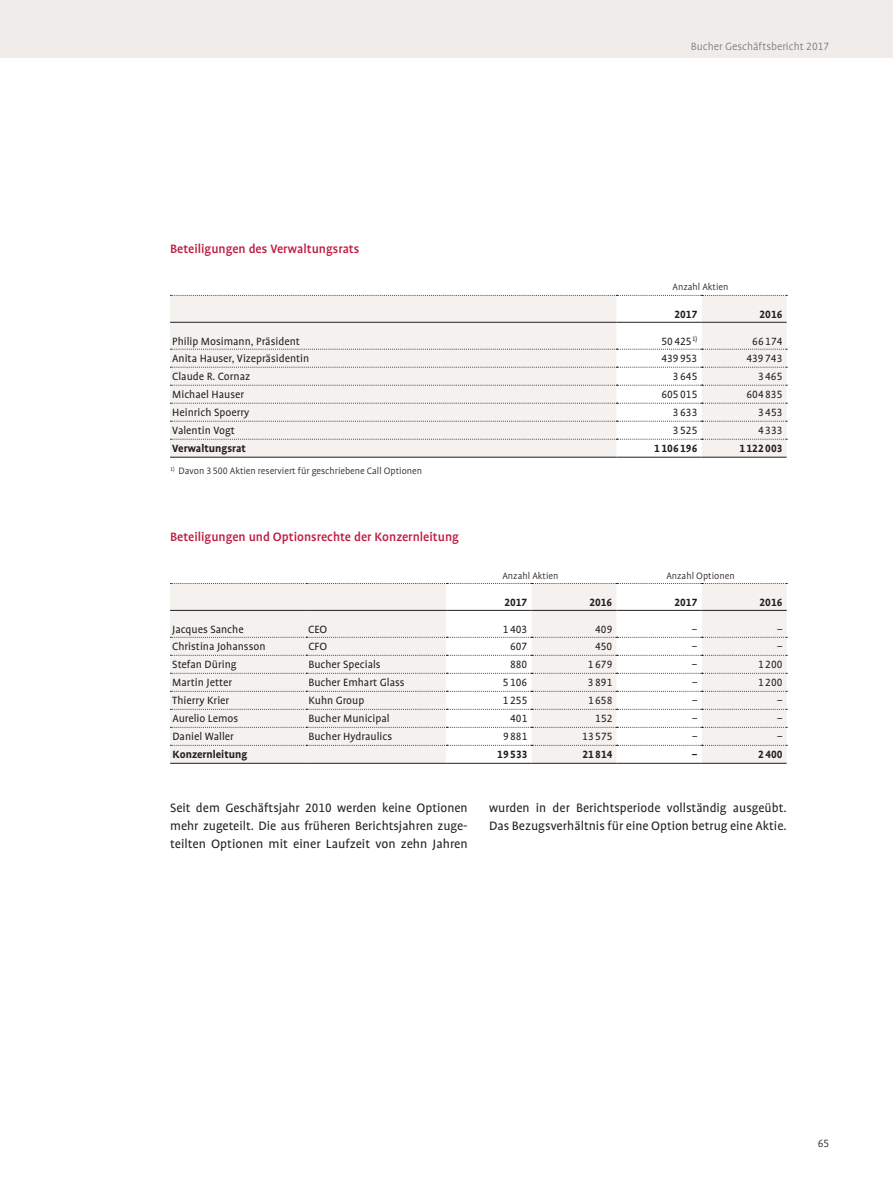
<style>
.page{position:relative;width:893px;height:1191px;background:#fff}
.page>*{position:absolute;margin:0;border:0;box-sizing:border-box;transform-origin:0 0}
.t1{font:13.8px/18px "Bucher Profile";color:#231f20;text-align:justify}
.t2{font:500 13.8px "Bucher Profile";color:#be1b40}
.t3{font:12px "Bucher Profile";color:#231f20}
.t4{font:700 12px "Bucher Profile";color:#231f20}
.t5{font:300 12px "Bucher Profile";color:#76787b}
.t6{font:300 12px "Bucher Profile";color:#231f20}
.t7{font:300 10.5px "Bucher Profile";letter-spacing:-.005em;color:#231f20}
</style>
<div class="page">
<div style="left:0;top:0;width:893px;height:57px;background:#f0ece9"></div>
<svg style="left:170px;top:295px;width:617px;height:162px;background:#f1eeec"></svg>
<hr style="left:170px;top:322px;width:447px;height:1px;background:#231f20">
<hr style="left:617px;top:322px;width:85px;height:1px;background:#231f20">
<hr style="left:702px;top:322px;width:85px;height:1px;background:#231f20">
<hr style="left:170px;top:457px;width:447px;height:1px;background:#231f20">
<hr style="left:617px;top:457px;width:85px;height:1px;background:#231f20">
<hr style="left:702px;top:457px;width:85px;height:1px;background:#231f20">
<div style="left:170px;top:584px;width:617px;height:179px;background:#f4f1ee"></div>
<svg style="left:446px;top:584px;width:256px;height:179px"></svg>
<svg style="left:170px;top:583px;width:617px;height:1px"></svg>
<svg style="left:170px;top:637px;width:617px;height:1px"></svg>
<svg style="left:170px;top:655px;width:617px;height:1px"></svg>
<svg style="left:170px;top:673px;width:617px;height:1px"></svg>
<svg style="left:170px;top:691px;width:617px;height:1px"></svg>
<svg style="left:170px;top:709px;width:617px;height:1px"></svg>
<svg style="left:170px;top:727px;width:617px;height:1px"></svg>
<svg style="left:170px;top:745px;width:617px;height:1px"></svg>
<hr style="left:170px;top:610px;width:136px;height:1px;background:#231f20">
<hr style="left:306px;top:610px;width:140px;height:1px;background:#231f20">
<hr style="left:446px;top:610px;width:85px;height:1px;background:#231f20">
<hr style="left:531px;top:610px;width:86px;height:1px;background:#231f20">
<hr style="left:617px;top:610px;width:85px;height:1px;background:#231f20">
<hr style="left:702px;top:610px;width:85px;height:1px;background:#231f20">
<hr style="left:170px;top:763px;width:136px;height:1px;background:#231f20">
<hr style="left:306px;top:763px;width:140px;height:1px;background:#231f20">
<hr style="left:446px;top:763px;width:85px;height:1px;background:#231f20">
<hr style="left:531px;top:763px;width:86px;height:1px;background:#231f20">
<hr style="left:617px;top:763px;width:85px;height:1px;background:#231f20">
<hr style="left:702px;top:763px;width:85px;height:1px;background:#231f20">
<p class="t2" style="left:170px;top:242px;width:191px">Beteiligungen des Verwaltungsrats</p>
<p class="t5" style="left:691px;top:40px;width:140px">Bucher Geschäftsbericht 2017</p>
<p class="t7" style="left:673px;top:282px;width:57px">Anzahl Aktien</p>
<p class="t4" style="left:674px;top:308px;width:24px">2017</p>
<p class="t4" style="left:759px;top:308px;width:24px">2016</p>
<p class="t3" style="left:172px;top:335px;width:129px">Philip Mosimann, Präsident</p>
<p class="t3" style="left:661px;top:335px;width:37px">50 425<sup>1)</sup></p>
<p class="t3" style="left:752px;top:335px;width:32px">66 174</p>
<p class="t3" style="left:172px;top:352px;width:139px">Anita Hauser, Vizepräsidentin</p>
<p class="t3" style="left:661px;top:352px;width:37px">439 953</p>
<p class="t3" style="left:746px;top:352px;width:37px">439 743</p>
<p class="t3" style="left:172px;top:370px;width:79px">Claude R. Cornaz</p>
<p class="t3" style="left:673px;top:370px;width:26px">3 645</p>
<p class="t3" style="left:758px;top:370px;width:26px">3 465</p>
<p class="t3" style="left:172px;top:388px;width:73px">Michael Hauser</p>
<p class="t3" style="left:661px;top:388px;width:37px">605 015</p>
<p class="t3" style="left:746px;top:388px;width:37px">604 835</p>
<p class="t3" style="left:172px;top:406px;width:79px">Heinrich Spoerry</p>
<p class="t3" style="left:673px;top:406px;width:26px">3 633</p>
<p class="t3" style="left:758px;top:406px;width:26px">3 453</p>
<p class="t3" style="left:172px;top:424px;width:64px">Valentin Vogt</p>
<p class="t3" style="left:673px;top:424px;width:26px">3 525</p>
<p class="t3" style="left:758px;top:424px;width:26px">4 333</p>
<p class="t4" style="left:172px;top:442px;width:75px">Verwaltungsrat</p>
<p class="t4" style="left:654px;top:442px;width:45px">1 106 196</p>
<p class="t4" style="left:739px;top:442px;width:45px">1 122 003</p>
<p class="t7" style="left:170px;top:465px;width:253px"><sup>1)</sup> Davon 3500 Aktien reserviert für geschriebene Call Optionen</p>
<p class="t2" style="left:170px;top:530px;width:291px">Beteiligungen und Optionsrechte der Konzernleitung</p>
<p class="t7" style="left:502px;top:570px;width:57px">Anzahl Aktien</p>
<p class="t7" style="left:666px;top:570px;width:70px">Anzahl Optionen</p>
<p class="t4" style="left:504px;top:596px;width:24px">2017</p>
<p class="t4" style="left:589px;top:596px;width:24px">2016</p>
<p class="t4" style="left:674px;top:596px;width:24px">2017</p>
<p class="t4" style="left:759px;top:596px;width:24px">2016</p>
<p class="t3" style="left:172px;top:623px;width:73px">Jacques Sanche</p>
<p class="t3" style="left:308px;top:623px;width:21px">CEO</p>
<p class="t3" style="left:503px;top:623px;width:26px">1 403</p>
<p class="t3" style="left:595px;top:623px;width:19px">409</p>
<p class="t3" style="left:692px;top:623px;width:7px">–</p>
<p class="t3" style="left:777px;top:623px;width:7px">–</p>
<p class="t3" style="left:172px;top:640px;width:95px">Christina Johansson</p>
<p class="t3" style="left:308px;top:640px;width:20px">CFO</p>
<p class="t3" style="left:510px;top:640px;width:19px">607</p>
<p class="t3" style="left:595px;top:640px;width:19px">450</p>
<p class="t3" style="left:692px;top:640px;width:7px">–</p>
<p class="t3" style="left:777px;top:640px;width:7px">–</p>
<p class="t3" style="left:172px;top:658px;width:66px">Stefan Düring</p>
<p class="t3" style="left:308px;top:658px;width:74px">Bucher Specials</p>
<p class="t3" style="left:510px;top:658px;width:19px">880</p>
<p class="t3" style="left:588px;top:658px;width:26px">1 679</p>
<p class="t3" style="left:692px;top:658px;width:7px">–</p>
<p class="t3" style="left:758px;top:658px;width:26px">1 200</p>
<p class="t3" style="left:172px;top:676px;width:61px">Martin Jetter</p>
<p class="t3" style="left:308px;top:676px;width:98px">Bucher Emhart Glass</p>
<p class="t3" style="left:503px;top:676px;width:26px">5 106</p>
<p class="t3" style="left:588px;top:676px;width:26px">3 891</p>
<p class="t3" style="left:692px;top:676px;width:7px">–</p>
<p class="t3" style="left:758px;top:676px;width:26px">1 200</p>
<p class="t3" style="left:172px;top:694px;width:58px">Thierry Krier</p>
<p class="t3" style="left:308px;top:694px;width:57px">Kuhn Group</p>
<p class="t3" style="left:503px;top:694px;width:26px">1 255</p>
<p class="t3" style="left:588px;top:694px;width:26px">1 658</p>
<p class="t3" style="left:692px;top:694px;width:7px">–</p>
<p class="t3" style="left:777px;top:694px;width:7px">–</p>
<p class="t3" style="left:172px;top:712px;width:67px">Aurelio Lemos</p>
<p class="t3" style="left:308px;top:712px;width:83px">Bucher Municipal</p>
<p class="t3" style="left:510px;top:712px;width:19px">401</p>
<p class="t3" style="left:595px;top:712px;width:19px">152</p>
<p class="t3" style="left:692px;top:712px;width:7px">–</p>
<p class="t3" style="left:777px;top:712px;width:7px">–</p>
<p class="t3" style="left:172px;top:730px;width:63px">Daniel Waller</p>
<p class="t3" style="left:308px;top:730px;width:85px">Bucher Hydraulics</p>
<p class="t3" style="left:503px;top:730px;width:26px">9 881</p>
<p class="t3" style="left:582px;top:730px;width:32px">13 575</p>
<p class="t3" style="left:692px;top:730px;width:7px">–</p>
<p class="t3" style="left:777px;top:730px;width:7px">–</p>
<p class="t4" style="left:172px;top:748px;width:76px">Konzernleitung</p>
<p class="t4" style="left:497px;top:748px;width:32px">19 533</p>
<p class="t4" style="left:582px;top:748px;width:32px">21 814</p>
<p class="t4" style="left:692px;top:748px;width:7px">–</p>
<p class="t4" style="left:758px;top:748px;width:26px">2 400</p>
<p class="t1" style="left:170px;top:798px;width:299px">Seit dem Geschäftsjahr 2010 werden keine Optionen mehr zugeteilt. Die aus früheren Berichtsjahren zuge&shy;teilten Optionen mit einer Laufzeit von zehn Jahren</p>
<p class="t1" style="left:489px;top:798px;width:299px">wurden in der Berichtsperiode vollständig ausgeübt.<br>Das Bezugsverhältnis für eine Option betrug eine Aktie.</p>
<p class="t6" style="left:818px;top:1137px;width:13px">65</p>
</div>
